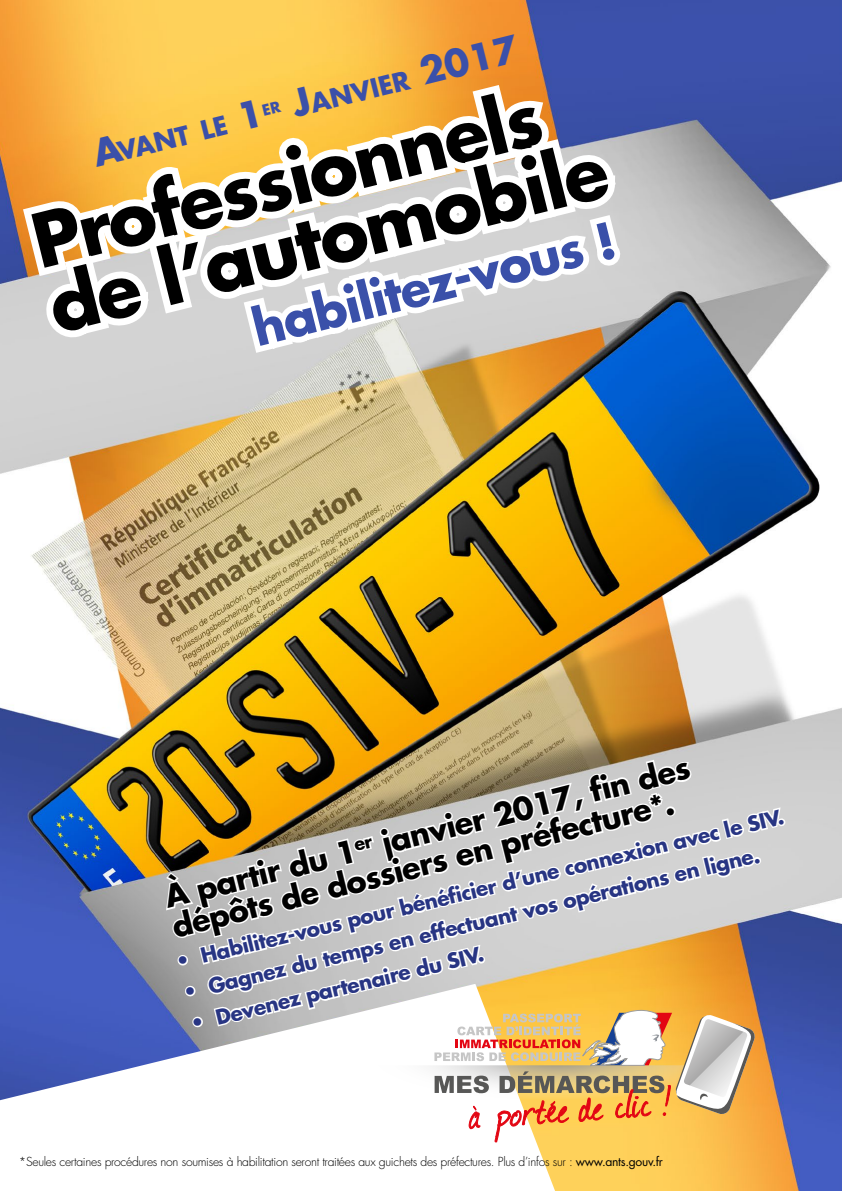
<style>
.page{position:relative;width:842px;height:1191px;background:#fff}
.page>*{position:absolute;margin:0;border:0;box-sizing:border-box;transform-origin:0 0}
.t1{font:700 72.9px/66.8px "Futura";color:#000}
.t2{font:700 48.6px "Futura";color:#3a50a9}
.t3{font:700 30.4px/30.4px "Futura";color:#000}
.t4{font:700 25.5px "Futura";color:#3b50a9}
.t5{font:700 20.3px "Futura";color:#283583}
.t6{font:300 12.1px "Futura";letter-spacing:-.025em;color:#000}
.s1{font-size:36.5px}
.s2{font-weight:400}
</style>
<div class="page">
<img style="left:0;top:0;width:842px;height:1191px">
<svg style="left:0;top:983px;width:555px;height:208px"></svg>
<svg style="left:164px;top:758px;width:623px;height:384px"></svg>
<svg style="left:15px;top:77px;width:612px;height:283px"></svg>
<p class="t4" style="left:289px;top:91px;width:233px;rotate:-14deg"><span class="s1">J</span>a nvier <span class="s1">2017</span></p>
<h1 class="t1" style="left:25px;top:208px;width:575px;rotate:-14deg">Professionnels de l’automobile</h1>
<p class="t4" style="left:90px;top:140px;width:176px;rotate:-14deg"><span class="s1">A</span>va nt le <span class="s1">1</span></p>
<h2 class="t2" style="left:245px;top:296px;width:374px;rotate:-14deg">habilitez-vous !</h2>
<h3 class="t3" style="left:161px;top:882px;width:542px;rotate:-14deg">À partir du 1<sup>er</sup> janvier 2017, fi n des dépôts de dossiers en préfecture*.</h3>
<p class="t5" style="left:173px;top:950px;width:626px;rotate:-14deg">• Habilitez-vous pour bénéfi cier d’une connexion avec le SIV.</p>
<p class="t5" style="left:181px;top:981px;width:594px;rotate:-14deg">• Gagnez du temps en effectuant vos opérations en ligne.</p>
<p class="t5" style="left:188px;top:1011px;width:302px;rotate:-14deg">• Devenez partenaire du SIV.</p>
<p class="t6" style="left:19px;top:1154px;width:645px">*Seules certaines procédures non soumises à habilitation seront traitées aux guichets des préfectures. Plus d’infos sur : <span class="s2">www.ants.gouv.fr</span></p>
</div>
